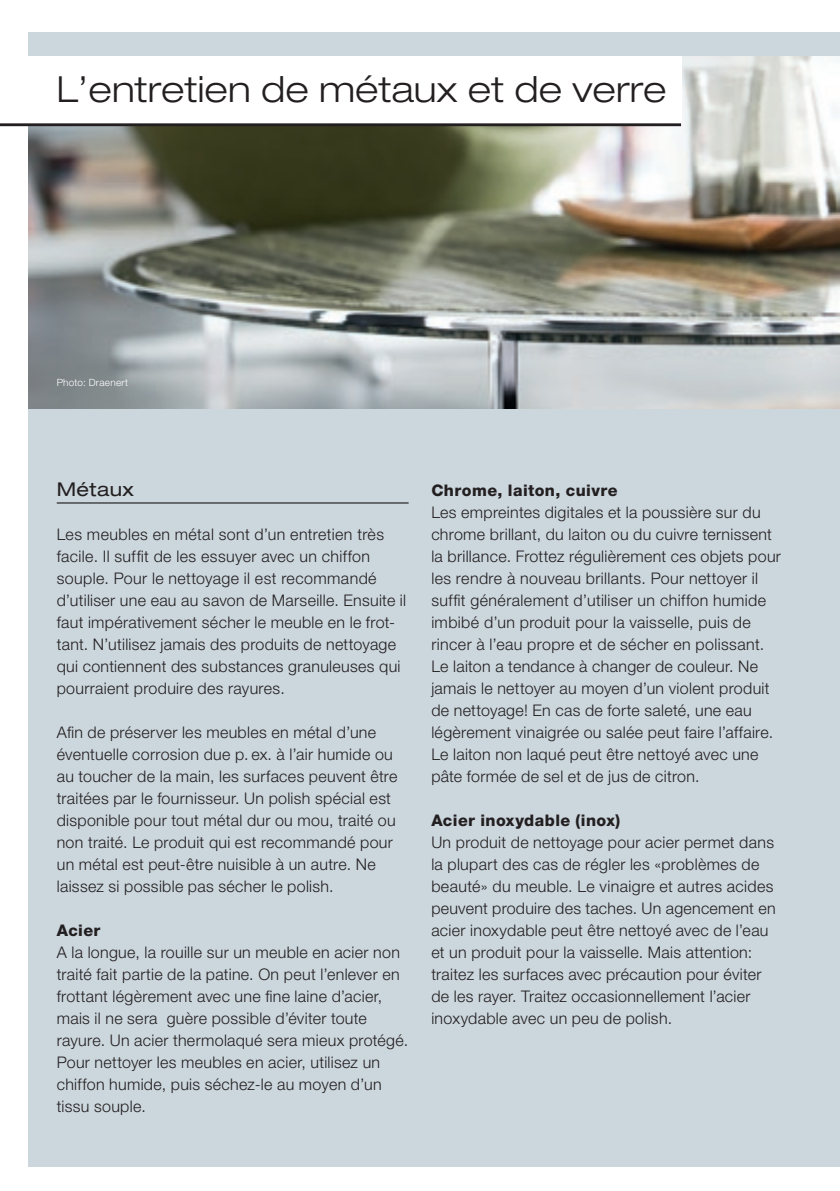
<style>
.page{position:relative;width:840px;height:1191px;background:#fff}
.page>*{position:absolute;margin:0;border:0;box-sizing:border-box;transform-origin:0 0}
.t1{font:300 expanded 36px "Helvetica Neue LT Std";letter-spacing:.005em;color:#231f20}
.t2{font:expanded 19px "Helvetica Neue LT Std";letter-spacing:.02em;color:#231f20}
.t3{font:300 16px/22px "Helvetica Neue LT Std";letter-spacing:.02em;color:#231f20}
.t4{font:800 16px "Helvetica Neue LT Std";letter-spacing:.025em;color:#231f20}
.t5{font:300 10px "Helvetica Neue LT Std";letter-spacing:.025em;color:#fff}
</style>
<div class="page">
<div style="left:29px;top:32px;width:810px;height:1134px;background:#cbd6dd"></div>
<hr style="left:57px;top:502px;width:351px;height:1px;background:#3e3e3f">
<img style="left:28px;top:57px;width:811px;height:351px">
<div style="left:0;top:57px;width:680px;height:68px;background:#fff"></div>
<hr style="left:0;top:123px;width:680px;height:3px;background:#231f20">
<h1 class="t1" style="left:57px;top:68px;width:611px">L’entretien de métaux et de verre</h1>
<p class="t5" style="left:57px;top:376px;width:73px">Photo: Draenert</p>
<p class="t2" style="left:57px;top:478px;width:78px">Métaux</p>
<p class="t3" style="left:57px;top:523px;width:350px">Les meubles en métal sont d’un entretien très facile. Il suffit de les essuyer avec un chiffon souple. Pour le nettoyage il est recommandé d’utiliser une eau au savon de Marseille. Ensuite il faut impérativement sécher le meuble en le frot&shy;tant. N’utilisez jamais des produits de nettoyage qui contiennent des substances granuleuses qui pourraient produire des rayures.</p>
<p class="t3" style="left:57px;top:721px;width:342px">Afin de préserver les meubles en métal d’une éventuelle corrosion due p. ex. à l’air humide ou au toucher de la main, les surfaces peuvent être traitées par le fournisseur. Un polish spécial est disponible pour tout métal dur ou mou, traité ou non traité. Le produit qui est recommandé pour un métal est peut-être nuisible à un autre. Ne laissez si possible pas sécher le polish.</p>
<p class="t4" style="left:57px;top:921px;width:45px">Acier</p>
<p class="t3" style="left:57px;top:941px;width:353px">A la longue, la rouille sur un meuble en acier non traité fait partie de la patine. On peut l’enlever en frottant légèrement avec une fine laine d’acier, mais il ne sera guère possible d’éviter toute rayure. Un acier thermolaqué sera mieux protégé.<br>Pour nettoyer les meubles en acier, utilisez un chiffon humide, puis séchez-le au moyen d’un tissu souple.</p>
<p class="t4" style="left:431px;top:481px;width:188px">Chrome, laiton, cuivre</p>
<p class="t3" style="left:431px;top:501px;width:351px">Les empreintes digitales et la poussière sur du chrome brillant, du laiton ou du cuivre ternissent la brillance. Frottez régulièrement ces objets pour les rendre à nouveau brillants. Pour nettoyer il suffit généralement d’utiliser un chiffon humide imbibé d’un produit pour la vaisselle, puis de rincer à l’eau propre et de sécher en polissant.<br>Le laiton a tendance à changer de couleur. Ne jamais le nettoyer au moyen d’un violent produit de nettoyage! En cas de forte saleté, une eau légèrement vinaigrée ou salée peut faire l’affaire.<br>Le laiton non laqué peut être nettoyé avec une pâte formée de sel et de jus de citron.</p>
<p class="t4" style="left:431px;top:811px;width:190px">Acier inoxydable (inox)</p>
<p class="t3" style="left:431px;top:831px;width:345px">Un produit de nettoyage pour acier permet dans la plupart des cas de régler les «problèmes de beauté» du meuble. Le vinaigre et autres acides peuvent produire des taches. Un agencement en acier inoxydable peut être nettoyé avec de l’eau et un produit pour la vaisselle. Mais attention: traitez les surfaces avec précaution pour éviter de les rayer. Traitez occasionnellement l’acier inoxydable avec un peu de polish.</p>
</div>
